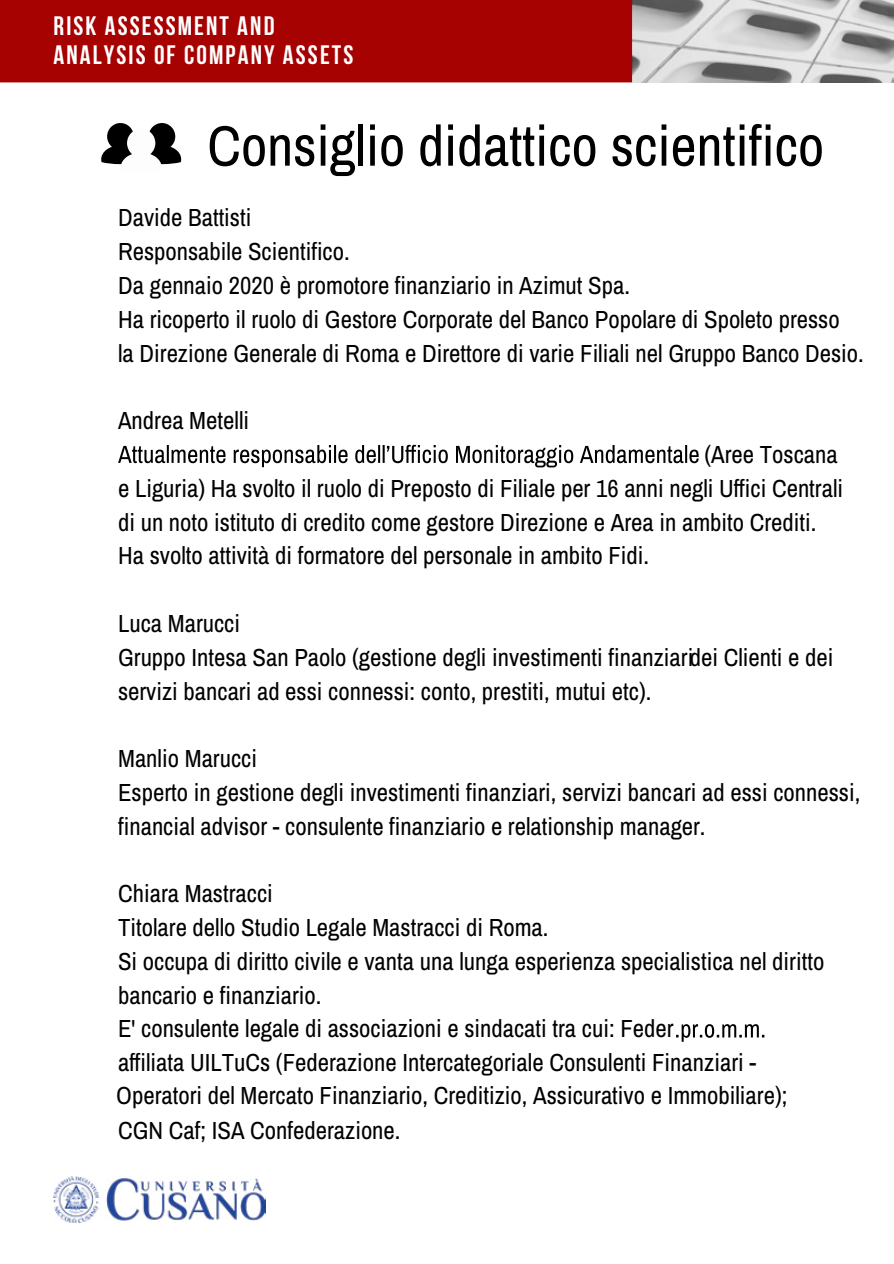
<style>
.page{position:relative;width:894px;height:1264px;background:#fff}
.page>*{position:absolute;margin:0;border:0;box-sizing:border-box;transform-origin:0 0}
.t1{font:57px "Archivo Narrow";color:#000}
.t2{font:700 26.55px/28.2px "Bebas Neue";letter-spacing:.08em;color:#fff}
.t3{font:24.75px/33.8px "Archivo Narrow";color:#000}
</style>
<div class="page">
<img style="left:54px;top:1176px;width:211px;height:46px">
<svg style="left:101px;top:123px;width:80px;height:42px"></svg>
<svg style="left:118px;top:445px;width:580px;height:22px"></svg>
<svg style="left:676px;top:1024px;width:88px;height:17px"></svg>
<div style="left:0;top:0;width:632px;height:82px;background:#a60202"></div>
<img style="left:632px;top:0;width:261px;height:82px">
<p class="t2" style="left:54px;top:0;width:222px">RISK ASSESSMENT AND</p>
<p class="t2" style="left:54px;top:12px;width:301px">RISK ASSESSMENT AND<br>ANALYSIS OF COMPANY ASSETS</p>
<p class="t2" style="left:343px;top:28px;width:11px">S</p>
<h1 class="t1" style="left:207px;top:106px;width:618px">Consiglio didattico scientifico</h1>
<p class="t3" style="left:118px;top:200px;width:747px">Davide Battisti<br>Responsabile Scientifico.<br>Da gennaio 2020 è promotore finanziario in Azimut Spa.<br>Ha ricoperto il ruolo di Gestore Corporate del Banco Popolare di Spoleto presso<br>la Direzione Generale di Roma e Direttore di varie Filiali nel Gruppo Banco Desio.</p>
<p class="t3" style="left:118px;top:403px;width:132px">Andrea Metelli</p>
<p class="t3" style="left:118px;top:437px;width:726px;text-indent:586px">(Aree Toscana e Liguria) Ha svolto il ruolo di Preposto di Filiale per 16 anni negli Uffici Centrali di un noto istituto di credito come gestore Direzione e Area in ambito Crediti.<br>Ha svolto attività di formatore del personale in ambito Fidi.</p>
<p class="t3" style="left:118px;top:605px;width:716px">Luca Marucci<br>Gruppo Intesa San Paolo (gestione degli investimenti finanziaridei Clienti e dei servizi bancari ad essi connessi: conto, prestiti, mutui etc).</p>
<p class="t3" style="left:118px;top:741px;width:743px">Manlio Marucci<br>Esperto in gestione degli investimenti finanziari, servizi bancari ad essi connessi, financial advisor - consulente finanziario e relationship manager.</p>
<p class="t3" style="left:116px;top:876px;width:709px">Chiara Mastracci<br>Titolare dello Studio Legale Mastracci di Roma.<br>Si occupa di diritto civile e vanta una lunga esperienza specialistica nel diritto bancario e finanziario.<br>E' consulente legale di associazioni e sindacati tra cui: Feder<br>affiliata UILTuCs (Federazione Intercategoriale Consulenti Finanziari - Operatori del Mercato Finanziario, Creditizio, Assicurativo e Immobiliare); CGN Caf; ISA Confederazione.</p>
</div>
